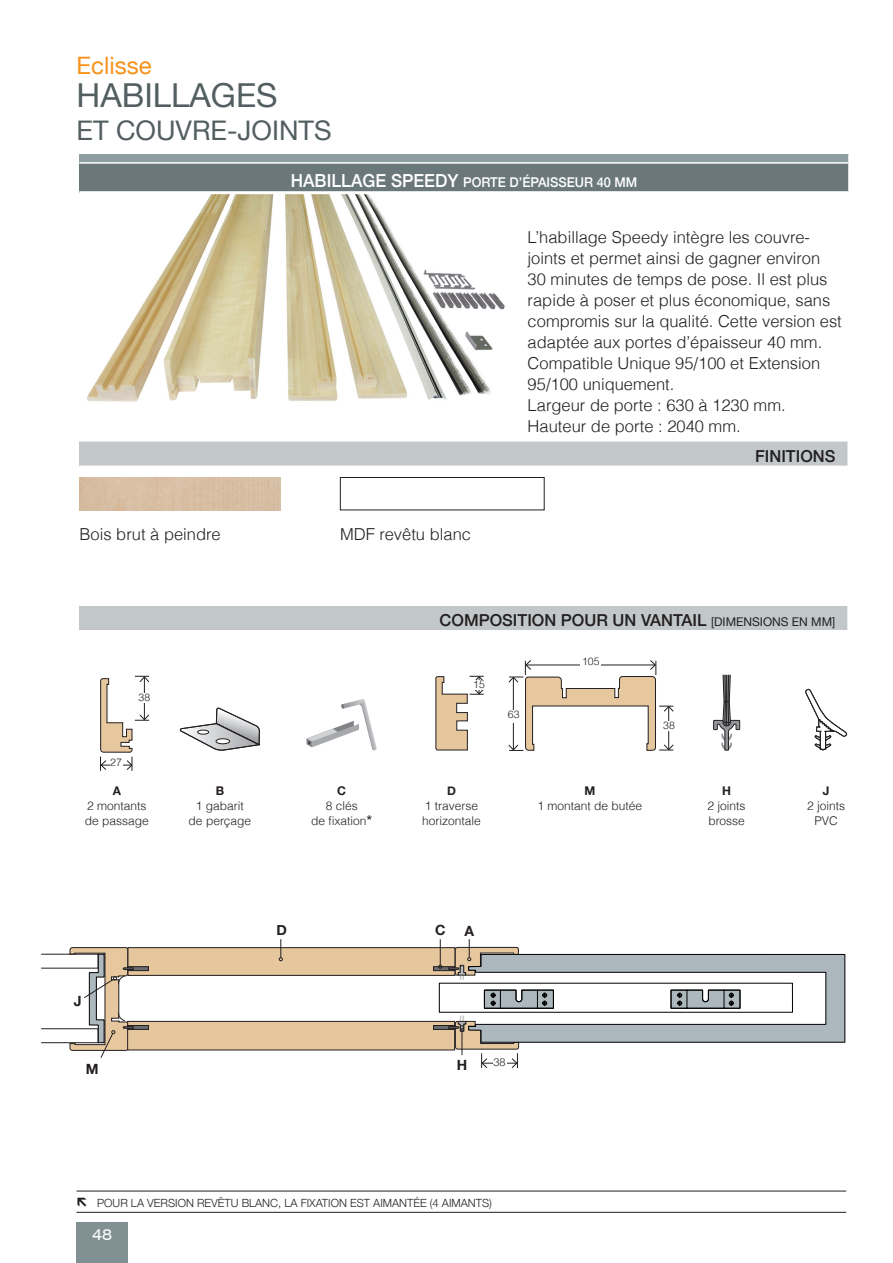
<style>
.page{position:relative;width:893px;height:1263px;background:#fff}
.page>*{position:absolute;margin:0;border:0;box-sizing:border-box;transform-origin:0 0}
.t1{font:33px "Helvetica Neue";color:#525e60}
.t2{font:27px "Helvetica Neue";color:#525e60}
.t3{font:24px "Helvetica Neue";color:#f7931d}
.t4{font:300 16.5px/21px "Helvetica";color:#231f20}
.t5{font:500 16.5px "Helvetica Neue";color:#231f20}
.t6{font:700 condensed 15.15px "Minion Pro";color:#babcbc}
.t7{font:expanded 15px "Swiss 721 BT";color:#fff}
.t8{font:700 14.1px "Helvetica Neue";color:#231f20}
.Sous-titre__habillag{font:500 13.5px "Helvetica Neue";color:#fff;scale:.95 1}
.t9{font:300 12px/15px "Helvetica";color:#231f20;text-align:center}
.t10{font:700 12px "Helvetica Neue";color:#231f20}
.t11{font:300 11.25px "Helvetica Neue";color:#231f20}
.t12{font:300 10.95px "Helvetica";color:#231f20}
.t13{font:300 10.5px "Helvetica";color:#231f20}
.s1{font-size:18px}
.s2{font-weight:400;font-size:12px}
.s3{font-family:"Helvetica Neue";font-weight:400;font-size:16.5px}
</style>
<div class="page">
<div style="left:77px;top:1222px;width:51px;height:41px;background:#819193"></div>
<div style="left:80px;top:477px;width:200px;height:33px;background:#d8bea4"></div>
<img style="left:87px;top:194px;width:418px;height:208px">
<div style="left:79px;top:154px;width:770px;height:9px;background:#8f9fa1"></div>
<div style="left:79px;top:163px;width:770px;height:30px;background:#6b787b"></div>
<hr style="left:848px;top:164px;width:2px;height:27px;background:#fff">
<hr style="left:79px;top:162px;width:771px;height:2px;background:#fff">
<hr style="left:79px;top:191px;width:771px;height:3px;background:#fff">
<div style="left:79px;top:441px;width:769px;height:25px;background:#c2c8c9"></div>
<hr style="left:79px;top:440px;width:770px;height:2px;background:#fff">
<hr style="left:847px;top:442px;width:2px;height:24px;background:#fff">
<svg style="left:713px;top:674px;width:27px;height:77px"></svg>
<svg style="left:805px;top:688px;width:43px;height:63px"></svg>
<svg style="left:307px;top:699px;width:70px;height:51px"></svg>
<svg style="left:179px;top:707px;width:81px;height:44px"></svg>
<div style="left:197px;top:730px;width:12px;height:4px;border:1px solid #231f20;border-radius:50%"></div>
<div style="left:216px;top:739px;width:14px;height:5px;background:#fff;border-radius:50%"></div>
<div style="left:216px;top:738px;width:14px;height:6px;border:1px solid #231f20;border-radius:50%"></div>
<div style="left:79px;top:605px;width:769px;height:26px;background:#c2c8c9"></div>
<hr style="left:79px;top:604px;width:770px;height:2px;background:#fff">
<hr style="left:847px;top:606px;width:2px;height:24px;background:#fff">
<hr style="left:79px;top:630px;width:770px;height:1px;background:#fff">
<div style="left:41px;top:1028px;width:57px;height:15px;border:1px solid #231f20"></div>
<div style="left:128px;top:948px;width:327px;height:27px;background:#e6c79d"></div>
<div style="left:128px;top:947px;width:327px;height:29px;border:1px solid #231f20"></div>
<div style="left:128px;top:1021px;width:327px;height:29px;background:#e6c79d"></div>
<div style="left:127px;top:1021px;width:328px;height:29px;border:1px solid #231f20"></div>
<svg style="left:134px;top:1025px;width:15px;height:5px"></svg>
<svg style="left:134px;top:966px;width:15px;height:5px"></svg>
<svg style="left:69px;top:947px;width:65px;height:111px"></svg>
<svg style="left:433px;top:1025px;width:15px;height:5px"></svg>
<svg style="left:433px;top:966px;width:15px;height:5px"></svg>
<svg style="left:279px;top:939px;width:4px;height:22px"></svg>
<svg style="left:448px;top:939px;width:398px;height:129px"></svg>
<div style="left:493px;top:1058px;width:13px;height:10px;background:#fff"></div>
<svg style="left:435px;top:676px;width:49px;height:75px"></svg>
<div style="left:472px;top:680px;width:14px;height:10px;background:#fff"></div>
<svg style="left:438px;top:939px;width:4px;height:30px"></svg>
<div style="left:340px;top:477px;width:204px;height:33px;background:#fff;border:1px solid #231f20"></div>
<hr style="left:77px;top:1191px;width:769px;height:1px;background:#231f20">
<hr style="left:77px;top:1212px;width:769px;height:1px;background:#231f20">
<svg style="left:100px;top:676px;width:50px;height:95px"></svg>
<div style="left:110px;top:759px;width:12px;height:10px;background:#fff"></div>
<svg style="left:508px;top:660px;width:166px;height:91px"></svg>
<div style="left:506px;top:710px;width:16px;height:13px;background:#fff"></div>
<p class="t3" style="left:77px;top:48px;width:77px">Eclisse</p>
<p class="t1" style="left:77px;top:71px;width:203px">HABILLAGES</p>
<p class="t2" style="left:77px;top:111px;width:257px">ET COUVRE-JOINTS</p>
<p class="Sous-titre__habillag" style="left:291px;top:171px;width:366px"><span class="s1">HABILLAGE SPEEDY</span> PORTE D’ÉPAISSEUR 40 MM</p>
<p class="t4" style="left:528px;top:226px;width:316px">L’habillage Speedy intègre les couvre&shy;joints et permet ainsi de gagner environ 30 minutes de temps de pose. Il est plus rapide à poser et plus économique, sans compromis sur la qualité. Cette version est adaptée aux portes d’épaisseur 40 mm.<br>Compatible Unique 95/100 et Extension 95/100 uniquement.</p>
<p class="t4" style="left:528px;top:394px;width:259px">Largeur de porte : 630 à 1230 mm.</p>
<p class="t4" style="left:528px;top:415px;width:215px">Hauteur de porte : 2040 mm.</p>
<p class="t4" style="left:80px;top:523px;width:142px">Bois brut à peindre</p>
<p class="t13" style="left:139px;top:689px;width:13px">38</p>
<p class="t13" style="left:110px;top:754px;width:13px">27</p>
<p class="t10" style="left:113px;top:782px;width:10px">A</p>
<p class="t9" style="left:87px;top:798px;width:61px">2 montants</p>
<p class="t9" style="left:85px;top:813px;width:66px">de passage</p>
<p class="t10" style="left:216px;top:782px;width:10px">B</p>
<p class="t9" style="left:189px;top:798px;width:64px">1 gabarit de perçage</p>
<p class="t4" style="left:340px;top:523px;width:132px">MDF revêtu blanc</p>
<p class="t5" style="left:755px;top:442px;width:82px">FINITIONS</p>
<p class="t5" style="left:440px;top:607px;width:397px">COMPOSITION POUR UN VANTAIL <span class="s2">[DIMENSIONS EN MM]</span></p>
<p class="t10" style="left:337px;top:782px;width:10px">C</p>
<p class="t9" style="left:311px;top:798px;width:63px">8 clés<br>de fixation<span class="s3">*</span></p>
<p class="t13" style="left:473px;top:676px;width:13px">15</p>
<p class="t10" style="left:447px;top:782px;width:10px">D</p>
<p class="t9" style="left:422px;top:798px;width:60px;text-align:left">1 traverse horizontale</p>
<p class="t13" style="left:508px;top:705px;width:13px">63</p>
<p class="t13" style="left:582px;top:652px;width:19px">105</p>
<p class="t13" style="left:663px;top:716px;width:13px">38</p>
<p class="t10" style="left:584px;top:782px;width:12px">M</p>
<p class="t9" style="left:537px;top:798px;width:106px">1 montant de butée</p>
<p class="t10" style="left:722px;top:782px;width:10px">H</p>
<p class="t9" style="left:708px;top:798px;width:40px;text-align:left">2 joints brosse</p>
<p class="t10" style="left:823px;top:782px;width:8px">J</p>
<p class="t9" style="left:807px;top:798px;width:40px">2 joints<br>PVC</p>
<p class="t8" style="left:74px;top:990px;width:9px">J</p>
<p class="t8" style="left:86px;top:1057px;width:14px">M</p>
<p class="t8" style="left:277px;top:918px;width:12px">D</p>
<p class="t8" style="left:435px;top:918px;width:12px">C</p>
<p class="t8" style="left:464px;top:920px;width:11px">A</p>
<p class="t6" style="left:459px;top:961px;width:8px">||</p>
<p class="t6" style="left:459px;top:1012px;width:8px">||</p>
<p class="t8" style="left:457px;top:1054px;width:12px">H</p>
<p class="t12" style="left:493px;top:1053px;width:14px">38</p>
<p class="t11" style="left:97px;top:1194px;width:396px">POUR LA VERSION REVÊTU BLANC, LA FIXATION EST AIMANTÉE (4 AIMANTS)</p>
<p class="t7" style="left:92px;top:1226px;width:22px">48</p>
</div>
